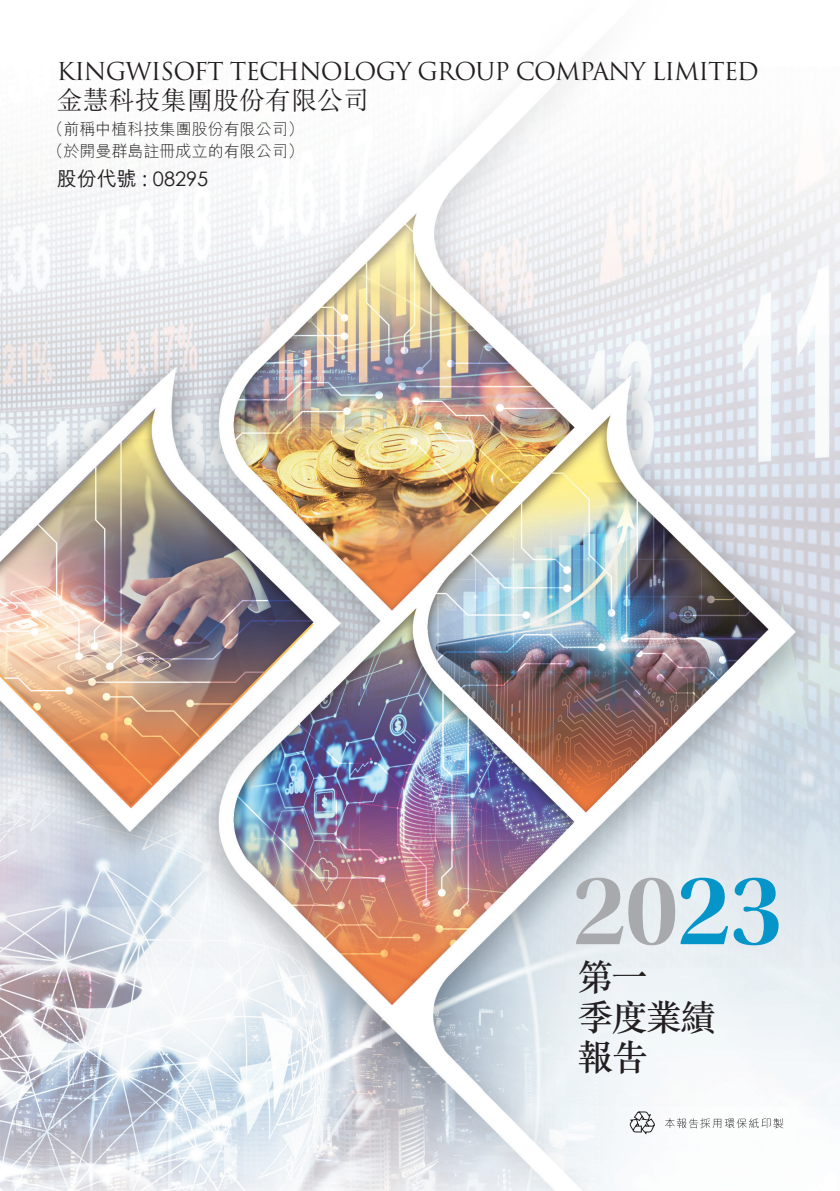
<style>
.page{position:relative;width:840px;height:1191px;background:#fff}
.page>*{position:absolute;margin:0;border:0;box-sizing:border-box;transform-origin:0 0}
.t1{font:104px "Utopia Std Semibold Disp";color:#a8a9ad}
.t2{font:500 36px/40px "M Sung HK";letter-spacing:-.05em;color:#231f20}
.t3{font:300 26px "M Sung HK";color:#231f20}
.t4{font:24px "Trajan Pro 3";letter-spacing:-.04em;color:#231f20}
.t5{font:20px "Century Gothic";color:#231f20}
.t6{font:300 16px/22px "M Hei HK";color:#231f20}
.s1{font-family:"M Hei HK";font-weight:500}
.s2{color:#0695c9}
</style>
<div class="page">
<img style="left:0;top:55px;width:839px;height:1136px">
<svg style="left:628px;top:1109px;width:26px;height:26px"></svg>
<svg style="left:664px;top:1118px;width:118px;height:10px"></svg>
<p class="t4" style="left:57px;top:54px;width:703px">KINGWISOFT TECHNOLOGY GROUP COMPANY LIMITED</p>
<p class="t3" style="left:57px;top:82px;width:313px">金慧科技集團股份有限公司</p>
<p class="t6" style="left:47px;top:118px;width:257px">（前稱中植科技集團股份有限公司(（於開曼群島註冊成立的有限公司(</p>
<p class="t5" style="left:57px;top:164px;width:153px"><span class="s1">股份代號</span> : 08295</p>
<h1 class="t1" style="left:572px;top:853px;width:211px">20<span class="s2">23</span></h1>
<h2 class="t2" style="left:577px;top:955px;width:140px">第一<br>季度業績報告</h2>
</div>
